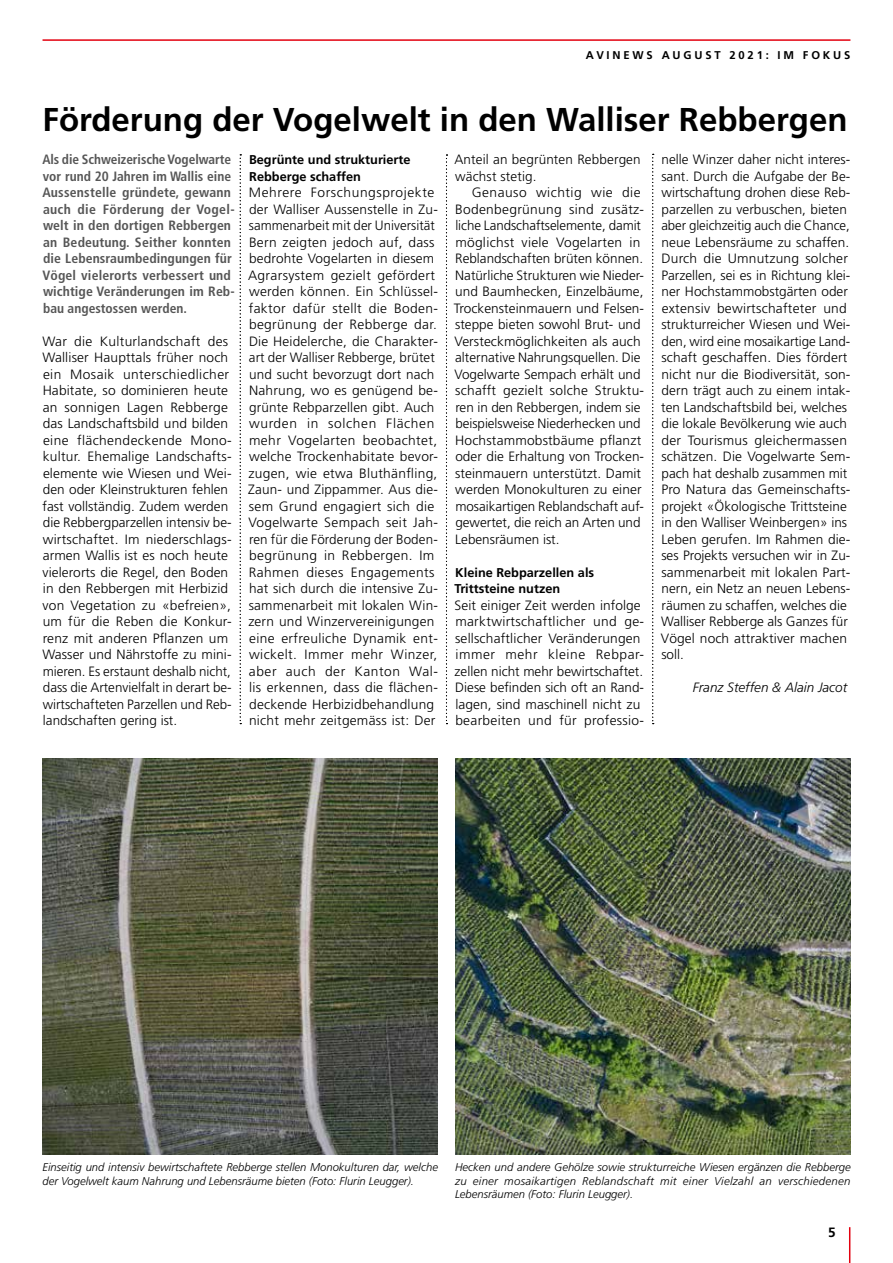
<style>
.page{position:relative;width:893px;height:1263px;background:#fff}
.page>*{position:absolute;margin:0;border:0;box-sizing:border-box;transform-origin:0 0}
.t1{font:700 33px "Frutiger";color:#000}
.t2{font:300 13.5px/16.5px "Frutiger";letter-spacing:.005em;color:#000}
.t3{font:700 condensed 13.5px/16.5px "Frutiger";letter-spacing:.005em;color:#565656}
.t4{font:italic 300 13.5px "Frutiger";color:#000}
.t5{font:700 13.5px "Frutiger";color:#000}
.t6{font:700 12.75px/16.5px "Frutiger";color:#000}
.t7{font:italic 300 11.25px/13.5px "Frutiger";color:#000}
.t8{font:700 11.25px "Frutiger";letter-spacing:.25em;color:#000}
</style>
<div class="page">
<hr style="left:849px;top:1227px;width:1px;height:36px;background:#e3000f">
<hr style="left:43px;top:39px;width:807px;height:2px;background:#e3000f">
<img style="left:43px;top:758px;width:395px;height:396px">
<img style="left:455px;top:758px;width:395px;height:396px">
<svg style="left:240px;top:154px;width:1px;height:570px"></svg>
<svg style="left:446px;top:154px;width:1px;height:570px"></svg>
<svg style="left:652px;top:154px;width:2px;height:570px"></svg>
<p class="t8" style="left:586px;top:48px;width:266px">AVINEWS AUGUST 2021: IM FOKUS</p>
<h1 class="t1" style="left:43px;top:101px;width:807px">Förderung der Vogelwelt in den Walliser Rebbergen</h1>
<p class="t3" style="left:42px;top:151px;width:194px">Als die Schweizerische Vogelwarte vor rund 20 Jahren im Wallis eine<br>Aussenstelle gründete, gewann auch die Förderung der Vogel&shy;welt in den dortigen Rebbergen an Bedeutung. Seither konnten die Lebensraumbedingungen für<br>Vögel vielerorts verbessert und wichtige Veränderungen im Reb&shy;bau angestossen werden.</p>
<p class="t2" style="left:42px;top:333px;width:191px">War die Kulturlandschaft des<br>Walliser Haupttals früher noch ein Mosaik unterschiedlicher<br>Habitate, so dominieren heute an sonnigen Lagen Rebberge das Landschaftsbild und bilden eine flächendeckende Mono&shy;kultur. Ehemalige Landschafts&shy;elemente wie Wiesen und Wei&shy;den oder Kleinstrukturen fehlen fast vollständig. Zudem werden die Rebbergparzellen intensiv be&shy;wirtschaftet. Im niederschlags&shy;armen Wallis ist es noch heute vielerorts die Regel, den Boden in den Rebbergen mit Herbizid von Vegetation zu «befreien», um für die Reben die Konkur&shy;renz mit anderen Pflanzen um<br>Wasser und Nährstoffe zu mini&shy;mieren. Es erstaunt deshalb nicht, dass die Artenvielfalt in derart be&shy;wirtschafteten Parzellen und Reb&shy;landschaften gering ist.</p>
<p class="t2" style="left:454px;top:151px;width:188px">Anteil an begrünten Rebbergen wächst stetig.</p>
<p class="t2" style="left:454px;top:184px;width:192px;text-indent:18px">Genauso wichtig wie die<br>Bodenbegrünung sind zusätz&shy;liche Landschaftselemente, damit möglichst viele Vogelarten in<br>Reblandschaften brüten können.<br>Natürliche Strukturen wie Nieder&shy;und Baumhecken, Einzelbäume,<br>Trockensteinmauern und Felsen&shy;steppe bieten sowohl Brut- und<br>Versteckmöglichkeiten als auch alternative Nahrungsquellen. Die<br>Vogelwarte Sempach erhält und schafft gezielt solche Struktu&shy;ren in den Rebbergen, indem sie beispielsweise Niederhecken und<br>Hochstammobstbäume pflanzt oder die Erhaltung von Trocken&shy;steinmauern unterstützt. Damit werden Monokulturen zu einer mosaikartigen Reblandschaft auf&shy;gewertet, die reich an Arten und<br>Lebensräumen ist.</p>
<p class="t6" style="left:454px;top:564px;width:141px">Kleine Rebparzellen als<br>Trittsteine nutzen</p>
<p class="t2" style="left:455px;top:597px;width:191px">Seit einiger Zeit werden infolge marktwirtschaftlicher und ge&shy;sellschaftlicher Veränderungen immer mehr kleine Rebpar&shy;zellen nicht mehr bewirtschaftet.<br>Diese befinden sich oft an Rand&shy;lagen, sind maschinell nicht zu bearbeiten und für professio-</p>
<p class="t2" style="left:661px;top:151px;width:191px">nelle Winzer daher nicht interes&shy;sant. Durch die Aufgabe der Be&shy;wirtschaftung drohen diese Reb&shy;parzellen zu verbuschen, bieten aber gleichzeitig auch die Chance, neue Lebensräume zu schaffen.<br>Durch die Umnutzung solcher<br>Parzellen, sei es in Richtung klei&shy;ner Hochstammobstgärten oder extensiv bewirtschafteter und strukturreicher Wiesen und Wei&shy;den, wird eine mosaikartige Land&shy;schaft geschaffen. Dies fördert nicht nur die Biodiversität, son&shy;dern trägt auch zu einem intak&shy;ten Landschaftsbild bei, welches die lokale Bevölkerung wie auch der Tourismus gleichermassen schätzen. Die Vogelwarte Sem&shy;pach hat deshalb zusammen mit<br>Pro Natura das Gemeinschafts&shy;projekt «Ökologische Trittsteine in den Walliser Weinbergen» ins<br>Leben gerufen. Im Rahmen die&shy;ses Projekts versuchen wir in Zu&shy;sammenarbeit mit lokalen Part&shy;nern, ein Netz an neuen Lebens&shy;räumen zu schaffen, welches die<br>Walliser Rebberge als Ganzes für<br>Vögel noch attraktiver machen soll.</p>
<p class="t4" style="left:693px;top:680px;width:156px">Franz Steffen &amp; Alain Jacot</p>
<p class="t6" style="left:249px;top:152px;width:163px">Begrünte und strukturierte<br>Rebberge schaffen</p>
<p class="t2" style="left:248px;top:184px;width:191px">Mehrere Forschungsprojekte der Walliser Aussenstelle in Zu&shy;sammenarbeit mit der Universität<br>Bern zeigten jedoch auf, dass bedrohte Vogelarten in diesem<br>Agrarsystem gezielt gefördert werden können. Ein Schlüssel&shy;faktor dafür stellt die Boden&shy;begrünung der Rebberge dar.<br>Die Heidelerche, die Charakter&shy;art der Walliser Rebberge, brütet und sucht bevorzugt dort nach<br>Nahrung, wo es genügend be&shy;grünte Rebparzellen gibt. Auch wurden in solchen Flächen mehr Vogelarten beobachtet, welche Trockenhabitate bevor&shy;zugen, wie etwa Bluthänfling,<br>Zaun- und Zippammer. Aus die&shy;sem Grund engagiert sich die<br>Vogelwarte Sempach seit Jah&shy;ren für die Förderung der Boden&shy;begrünung in Rebbergen. Im<br>Rahmen dieses Engagements hat sich durch die intensive Zu&shy;sammenarbeit mit lokalen Win&shy;zern und Winzervereinigungen eine erfreuliche Dynamik ent&shy;wickelt. Immer mehr Winzer, aber auch der Kanton Wal&shy;lis erkennen, dass die flächen&shy;deckende Herbizidbehandlung nicht mehr zeitgemäss ist: Der</p>
<p class="t7" style="left:43px;top:1160px;width:397px">Einseitig und intensiv bewirtschaftete Rebberge stellen Monokulturen dar, welche der Vogelwelt kaum Nahrung und Lebensräume bieten (Foto: Flurin Leugger).</p>
<p class="t7" style="left:455px;top:1160px;width:397px;text-align:justify">Hecken und andere Gehölze sowie strukturreiche Wiesen ergänzen die Rebberge zu einer mosaikartigen Reblandschaft mit einer Vielzahl an verschiedenen Lebensräumen (Foto: Flurin Leugger).</p>
<p class="t5" style="left:828px;top:1224px;width:9px">5</p>
</div>
